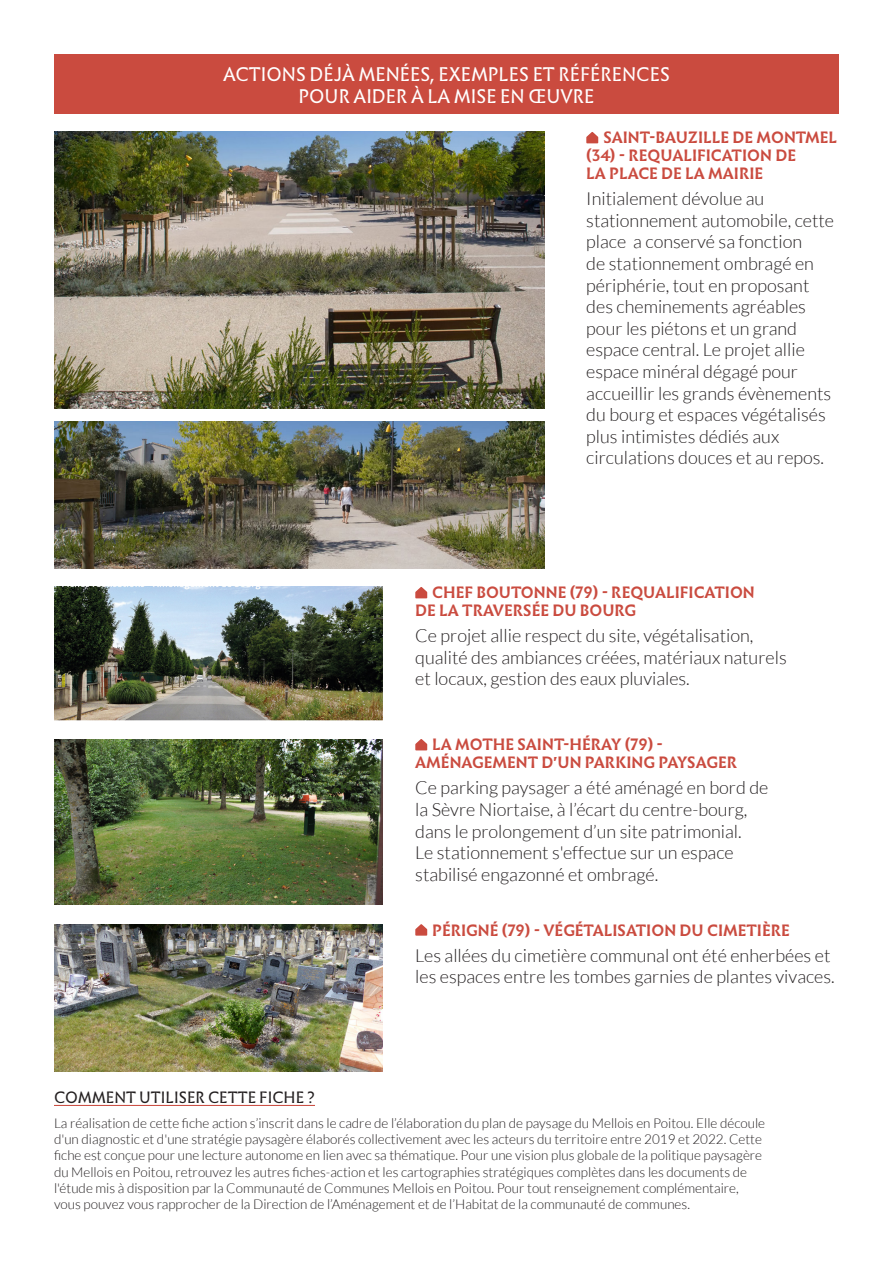
<style>
.page{position:relative;width:893px;height:1263px;background:#fff}
.page>*{position:absolute;margin:0;border:0;box-sizing:border-box;transform-origin:0 0}
.CORPS_DE_TEXTE{font:300 18px/21.6px "Lato";color:#231f20}
.t1{font:18px "Infini";color:#fff}
.SOUS-TITRE{font:700 15px/18px "Infini";color:#ca4b3f}
.t2{font:15px "Infini";color:#231f20}
.t3{font:300 13.5px/16.2px "Lato";color:#231f20}
</style>
<div class="page">
<hr style="left:54px;top:1105px;width:261px;height:1px;background:#ca4b3f">
<div style="left:54px;top:54px;width:785px;height:59px;background:#ca4b3f"></div>
<svg style="left:415px;top:587px;width:13px;height:12px"></svg>
<svg style="left:415px;top:739px;width:13px;height:12px"></svg>
<svg style="left:415px;top:924px;width:13px;height:12px"></svg>
<img style="left:54px;top:587px;width:329px;height:133px">
<img style="left:54px;top:740px;width:329px;height:164px">
<img style="left:54px;top:924px;width:329px;height:147px">
<svg style="left:586px;top:132px;width:13px;height:12px"></svg>
<img style="left:54px;top:132px;width:490px;height:276px">
<img style="left:54px;top:421px;width:490px;height:147px">
<p class="t1" style="left:223px;top:61px;width:448px">ACTIONS DÉJÀ MENÉES, EXEMPLES ET RÉFÉRENCES</p>
<p class="t1" style="left:299px;top:83px;width:297px">POUR AIDER À LA MISE EN ŒUVRE</p>
<p class="SOUS-TITRE" style="left:586px;top:129px;width:252px;text-indent:17px">SAINT-BAUZILLE DE MONTMEL (34) - REQUALIFICATION DE<br>LA PLACE DE LA MAIRIE</p>
<p class="CORPS_DE_TEXTE" style="left:586px;top:188px;width:249px">Initialement dévolue au stationnement automobile, cette place a conservé sa fonction<br>de stationnement ombragé en périphérie, tout en proposant des cheminements agréables pour les piétons et un grand espace central. Le projet allie espace minéral dégagé pour accueillir les grands évènements du bourg et espaces végétalisés plus intimistes dédiés aux circulations douces et au repos.</p>
<p class="SOUS-TITRE" style="left:415px;top:584px;width:341px;text-indent:17px">CHEF BOUTONNE (79) - REQUALIFICATION<br>DE LA TRAVERSÉE DU BOURG</p>
<p class="CORPS_DE_TEXTE" style="left:415px;top:625px;width:373px">Ce projet allie respect du site, végétalisation, qualité des ambiances créées, matériaux naturels et locaux, gestion des eaux pluviales.</p>
<p class="SOUS-TITRE" style="left:415px;top:736px;width:323px;text-indent:17px">LA MOTHE SAINT-HÉRAY (79) -<br>AMÉNAGEMENT D'UN PARKING PAYSAGER</p>
<p class="CORPS_DE_TEXTE" style="left:415px;top:777px;width:355px">Ce parking paysager a été aménagé en bord de la Sèvre Niortaise, à l’écart du centre-bourg, dans le prolongement d’un site patrimonial.<br>Le stationnement s'effectue sur un espace stabilisé engazonné et ombragé.</p>
<p class="SOUS-TITRE" style="left:432px;top:921px;width:359px">PÉRIGNÉ (79) - VÉGÉTALISATION DU CIMETIÈRE</p>
<p class="CORPS_DE_TEXTE" style="left:415px;top:944px;width:421px">Les allées du cimetière communal ont été enherbées et les espaces entre les tombes garnies de plantes vivaces.</p>
<p class="t2" style="left:54px;top:1086px;width:263px">COMMENT UTILISER CETTE FICHE ?</p>
<p class="t3" style="left:54px;top:1115px;width:713px">La réalisation de cette fiche action s’inscrit dans le cadre de l’élaboration du plan de paysage du Mellois en Poitou. Elle découle d'un diagnostic et d'une stratégie paysagère élaborés collectivement avec les acteurs du territoire entre 2019 et 2022. Cette fiche est conçue pour une lecture autonome en lien avec sa thématique. Pour une vision plus globale de la politique paysagère du Mellois en Poitou, retrouvez les autres fiches-action et les cartographies stratégiques complètes dans les documents de l'étude mis à disposition par la Communauté de Communes Mellois en Poitou. Pour tout renseignement complémentaire, vous pouvez vous rapprocher de la Direction de l’Aménagement et de l’Habitat de la communauté de communes.</p>
</div>
